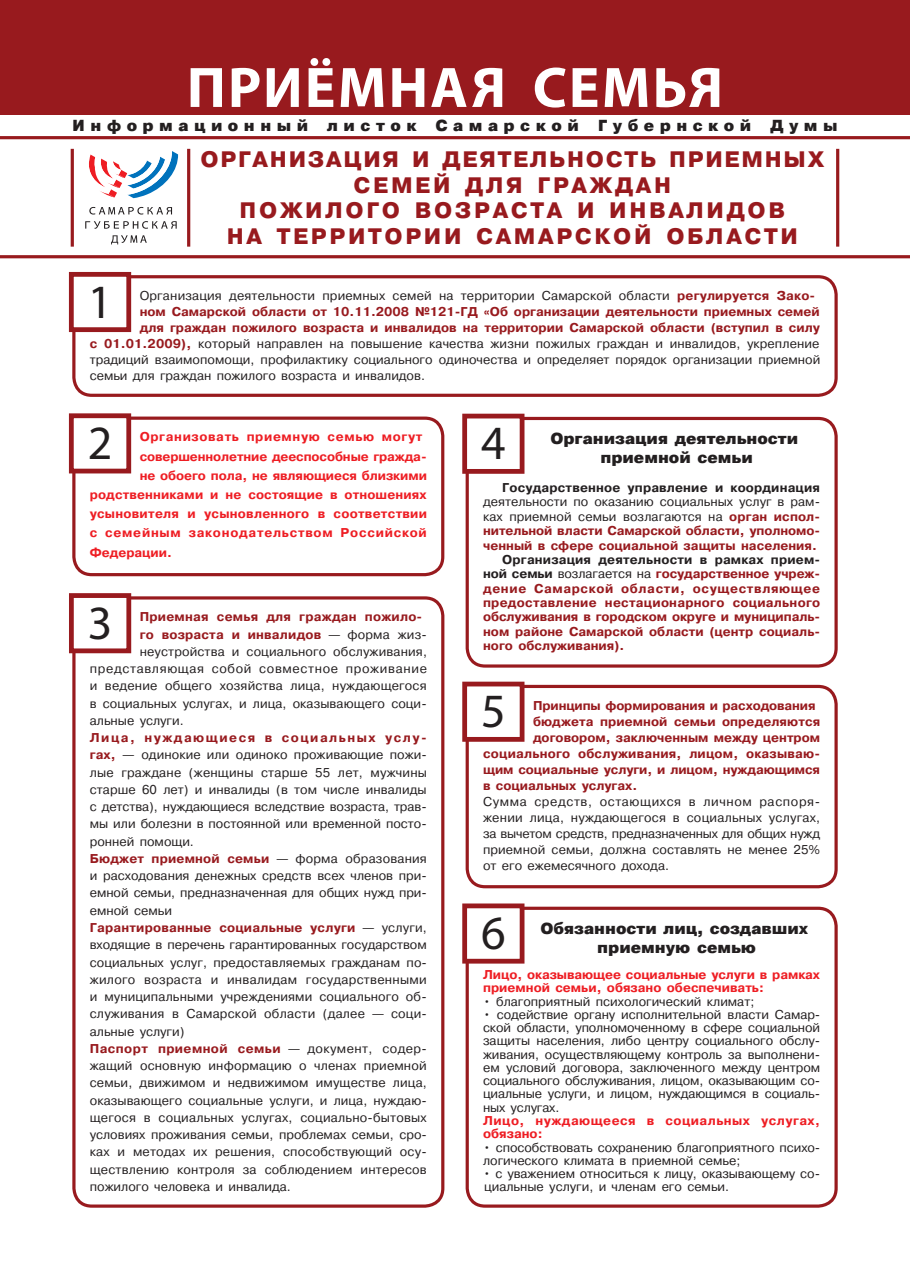
<style>
.page{position:relative;width:910px;height:1280px;background:#fff}
.page>*{position:absolute;margin:0;border:0;box-sizing:border-box;transform-origin:0 0}
.t1{font:700 57.6px "Myriad Pro";letter-spacing:.035em;color:#fff}
.t2{font:48px "Myriad Pro";color:#231f20}
.t3{font:800 22.35px/25.5px "Pragmatica";letter-spacing:.12em;color:#981a1e;text-align:center}
.t4{font:900 16.05px/19.2px "Pragmatica";color:#231f20;text-align:center}
.t5{font:900 16.05px "Pragmatica";letter-spacing:.345em;color:#231f20}
.t6{font:12.75px/17.2px "Pragmatica";letter-spacing:.005em;color:#231f20;text-align:justify}
.t7{font:700 12.75px/14.4px "Pragmatica";color:#981a1e;text-align:justify}
.t8{font:700 12.75px/13.2px "Pragmatica";letter-spacing:.01em;color:#ee1d23}
.t9{font:700 12.75px/13.2px "Pragmatica";letter-spacing:.035em;color:#ee1d23}
.t10{font:12.75px "Pragmatica";letter-spacing:.05em;color:#231f20}
.t11{font:700 12.75px "Pragmatica";letter-spacing:.055em;color:#ee1d23}
.t12{font:700 12.75px "Pragmatica";letter-spacing:-.01em;color:#ee1d23}
.t13{font:700 12.75px "Pragmatica";letter-spacing:.05em;color:#ee1d23}
.t14{font:700 12.75px "Pragmatica";letter-spacing:.02em;color:#981a1e}
.s1{font-weight:700;color:#981a1e}
.s2{font-weight:400;color:#231f20}
.s3{color:#231f20}
</style>
<div class="page">
<div style="left:0;top:0;width:910px;height:115px;background:#981a1e"></div>
<svg style="left:89px;top:151px;width:89px;height:47px"></svg>
<svg style="left:89px;top:207px;width:83px;height:8px"></svg>
<svg style="left:85px;top:221px;width:92px;height:8px"></svg>
<svg style="left:111px;top:235px;width:36px;height:9px"></svg>
<hr style="left:0;top:136px;width:910px;height:3px;background:#981a1e">
<hr style="left:0;top:255px;width:910px;height:3px;background:#981a1e">
<hr style="left:187px;top:149px;width:3px;height:98px;background:#981a1e">
<hr style="left:71px;top:149px;width:3px;height:98px;background:#981a1e">
<hr style="left:836px;top:149px;width:3px;height:98px;background:#981a1e">
<div style="left:72px;top:275px;width:766px;height:122px;border:3px solid #981a1e;border-radius:18px"></div>
<div style="left:71px;top:274px;width:58px;height:56px;background:#fff"></div>
<div style="left:69px;top:272px;width:62px;height:60px;border:5px solid #981a1e"></div>
<div style="left:72px;top:417px;width:372px;height:159px;border:3px solid #981a1e;border-radius:18px"></div>
<div style="left:71px;top:416px;width:58px;height:55px;background:#fff"></div>
<div style="left:69px;top:413px;width:62px;height:60px;border:5px solid #981a1e"></div>
<div style="left:72px;top:596px;width:372px;height:612px;border:3px solid #981a1e;border-radius:18px"></div>
<div style="left:71px;top:595px;width:58px;height:56px;background:#fff"></div>
<div style="left:69px;top:593px;width:62px;height:60px;border:5px solid #981a1e"></div>
<div style="left:466px;top:417px;width:372px;height:251px;border:3px solid #981a1e;border-radius:18px"></div>
<div style="left:465px;top:416px;width:57px;height:55px;background:#fff"></div>
<div style="left:462px;top:414px;width:62px;height:60px;border:5px solid #981a1e"></div>
<div style="left:466px;top:685px;width:372px;height:203px;border:3px solid #981a1e;border-radius:18px"></div>
<div style="left:465px;top:684px;width:57px;height:55px;background:#fff"></div>
<div style="left:462px;top:682px;width:62px;height:60px;border:5px solid #981a1e"></div>
<div style="left:466px;top:907px;width:372px;height:301px;border:3px solid #981a1e;border-radius:18px"></div>
<div style="left:465px;top:906px;width:57px;height:55px;background:#fff"></div>
<div style="left:462px;top:903px;width:62px;height:60px;border:5px solid #981a1e"></div>
<p class="t1" style="left:187px;top:50px;width:538px">ПРИЁМНАЯ СЕМЬЯ</p>
<p class="t5" style="left:72px;top:115px;width:767px">Информационный листок Самарской Губернской Думы</p>
<p class="t3" style="left:200px;top:147px;width:625px">ОРГАНИЗАЦИЯ И ДЕЯТЕЛЬНОСТЬ ПРИЕМНЫХ<br>СЕМЕЙ ДЛЯ ГРАЖДАН<br>ПОЖИЛОГО ВОЗРАСТА И ИНВАЛИДОВ<br>НА ТЕРРИТОРИИ САМАРСКОЙ ОБЛАСТИ</p>
<p class="t2" style="left:88px;top:272px;width:26px">1</p>
<p class="t6" style="left:140px;top:287px;width:677px">Организация деятельности приемных семей на территории Самарской области <span class="s1">регулируется Зако-</span></p>
<p class="t7" style="left:140px;top:305px;width:682px">ном Самарской области от 10.11.2008 №121-ГД «Об организации деятельности приемных семей</p>
<p class="t7" style="left:140px;top:321px;width:682px">для граждан пожилого возраста и инвалидов на территории Самарской области (вступил в силу</p>
<p class="t6" style="left:90px;top:335px;width:731px"><span class="s1">с 01.01.2009),</span> который направлен на повышение качества жизни пожилых граждан и инвалидов, укрепление</p>
<p class="t6" style="left:90px;top:351px;width:732px">традиций взаимопомощи, профилактику социального одиночества и определяет порядок организации приемной</p>
<p class="t6" style="left:90px;top:367px;width:337px">семьи для граждан пожилого возраста и инвалидов.</p>
<p class="t2" style="left:88px;top:413px;width:26px">2</p>
<p class="t13" style="left:140px;top:429px;width:284px">Организовать приемную семью могут</p>
<p class="t12" style="left:140px;top:448px;width:289px">совершеннолетние дееспособные гражда-</p>
<p class="t8" style="left:140px;top:469px;width:289px">не обоего пола, не являющиеся близкими</p>
<p class="t8" style="left:90px;top:488px;width:338px">родственниками и не состоящие в отношениях</p>
<p class="t8" style="left:90px;top:507px;width:339px">усыновителя и усыновленного в соответствии</p>
<p class="t11" style="left:90px;top:525px;width:339px">с семейным законодательством Российской</p>
<p class="t8" style="left:90px;top:546px;width:84px">Федерации.</p>
<p class="t2" style="left:88px;top:593px;width:26px">3</p>
<p class="t14" style="left:140px;top:609px;width:284px">Приемная семья для граждан пожило-</p>
<p class="t7" style="left:140px;top:627px;width:289px">го возраста и инвалидов <span class="s2">— форма жиз-</span></p>
<p class="t6" style="left:140px;top:643px;width:289px">неустройства и социального обслуживания,</p>
<p class="t10" style="left:90px;top:661px;width:339px">представляющая собой совместное проживание</p>
<p class="t6" style="left:90px;top:678px;width:338px">и ведение общего хозяйства лица, нуждающегося</p>
<p class="t6" style="left:90px;top:695px;width:339px">в социальных услугах, и лица, оказывающего соци-</p>
<p class="t6" style="left:90px;top:712px;width:95px">альные услуги.</p>
<p class="t6" style="left:90px;top:729px;width:339px"><span class="s1">Лица, нуждающиеся в социальных услу&shy;гах,</span> — одинокие или одиноко проживающие пожи&shy;лые граждане (женщины старше 55 лет, мужчины старше 60 лет) и инвалиды (в том числе инвалиды с детства), нуждающиеся вследствие возраста, трав&shy;мы или болезни в постоянной или временной посто&shy;ронней помощи.</p>
<p class="t6" style="left:90px;top:850px;width:339px"><span class="s1">Бюджет приемной семьи</span> — форма образования и расходования денежных средств всех членов при&shy;емной семьи, предназначенная для общих нужд при&shy;емной семьи</p>
<p class="t6" style="left:90px;top:919px;width:339px"><span class="s1">Гарантированные социальные услуги</span> — услуги, входящие в перечень гарантированных государством социальных услуг, предоставляемых гражданам по&shy;жилого возраста и инвалидам государственными и муниципальными учреждениями социального об&shy;служивания в Самарской области (далее — соци&shy;альные услуги)</p>
<p class="t6" style="left:90px;top:1040px;width:339px"><span class="s1">Паспорт приемной семьи</span> — документ, содер&shy;жащий основную информацию о членах приемной семьи, движимом и недвижимом имуществе лица, оказывающего социальные услуги, и лица, нуждаю&shy;щегося в социальных услугах, социально-бытовых условиях проживания семьи, проблемах семьи, сро&shy;ках и методах их решения, способствующий осу&shy;ществлению контроля за соблюдением интересов пожилого человека и инвалида.</p>
<p class="t2" style="left:481px;top:414px;width:26px">4</p>
<p class="t4" style="left:550px;top:429px;width:249px">Организация деятельности приемной семьи</p>
<p class="t7" style="left:483px;top:480px;width:339px;text-indent:19px"><span class="s3">Государственное управление и координация </span><span class="s2">деятельности по оказанию социальных услуг в рам&shy;ках приемной семьи возлагаются на</span> орган испол&shy;нительной власти Самарской области, уполномо&shy;ченный в сфере социальной защиты населения.</p>
<p class="t7" style="left:483px;top:552px;width:339px;text-indent:19px"><span class="s3">Организация деятельности в рамках прием&shy;ной семьи</span> <span class="s2">возлагается на</span> государственное учреж&shy;дение Самарской области, осуществляющее предоставление нестационарного социального обслуживания в городском округе и муниципаль&shy;ном районе Самарской области (центр социаль&shy;ного обслуживания).</p>
<p class="t2" style="left:481px;top:682px;width:26px">5</p>
<p class="t7" style="left:533px;top:698px;width:284px">Принципы формирования и расходования</p>
<p class="t7" style="left:533px;top:714px;width:289px">бюджета приемной семьи определяются</p>
<p class="t7" style="left:533px;top:730px;width:289px">договором, заключенным между центром</p>
<p class="t7" style="left:483px;top:746px;width:339px">социального обслуживания, лицом, оказываю-</p>
<p class="t7" style="left:483px;top:762px;width:339px">щим социальные услуги, и лицом, нуждающимся</p>
<p class="t7" style="left:483px;top:778px;width:156px">в социальных услугах.</p>
<p class="t6" style="left:483px;top:793px;width:339px;line-height:16px">Сумма средств, остающихся в личном распоря&shy;жении лица, нуждающегося в социальных услугах, за вычетом средств, предназначенных для общих нужд приемной семьи, должна составлять не менее 25% от его ежемесячного дохода.</p>
<p class="t2" style="left:481px;top:903px;width:26px">6</p>
<p class="t4" style="left:540px;top:919px;width:269px">Обязанности лиц, создавших приемную семью</p>
<p class="t8" style="left:483px;top:968px;width:338px">Лицо, оказывающее социальные услуги в рамках приемной семьи, обязано обеспечивать:</p>
<p class="t6" style="left:483px;top:993px;width:273px">• благоприятный психологический климат;</p>
<p class="t6" style="left:483px;top:1008px;width:339px;line-height:13.2px">• содействие органу исполнительной власти Самар&shy;ской области, уполномоченному в сфере социальной защиты населения, либо центру социального обслу&shy;живания, осуществляющему контроль за выполнени&shy;ем условий договора, заключенного между центром социального обслуживания, лицом, оказывающим со&shy;циальные услуги, и лицом, нуждающимся в социаль&shy;ных услугах.</p>
<p class="t9" style="left:483px;top:1114px;width:338px">Лицо, нуждающееся в социальных услугах, обязано:</p>
<p class="t6" style="left:483px;top:1141px;width:339px;line-height:13.2px">• способствовать сохранению благоприятного психо&shy;логического климата в приемной семье;</p>
<p class="t6" style="left:483px;top:1167px;width:339px;line-height:13.2px">• с уважением относиться к лицу, оказывающему со&shy;циальные услуги, и членам его семьи.</p>
</div>
